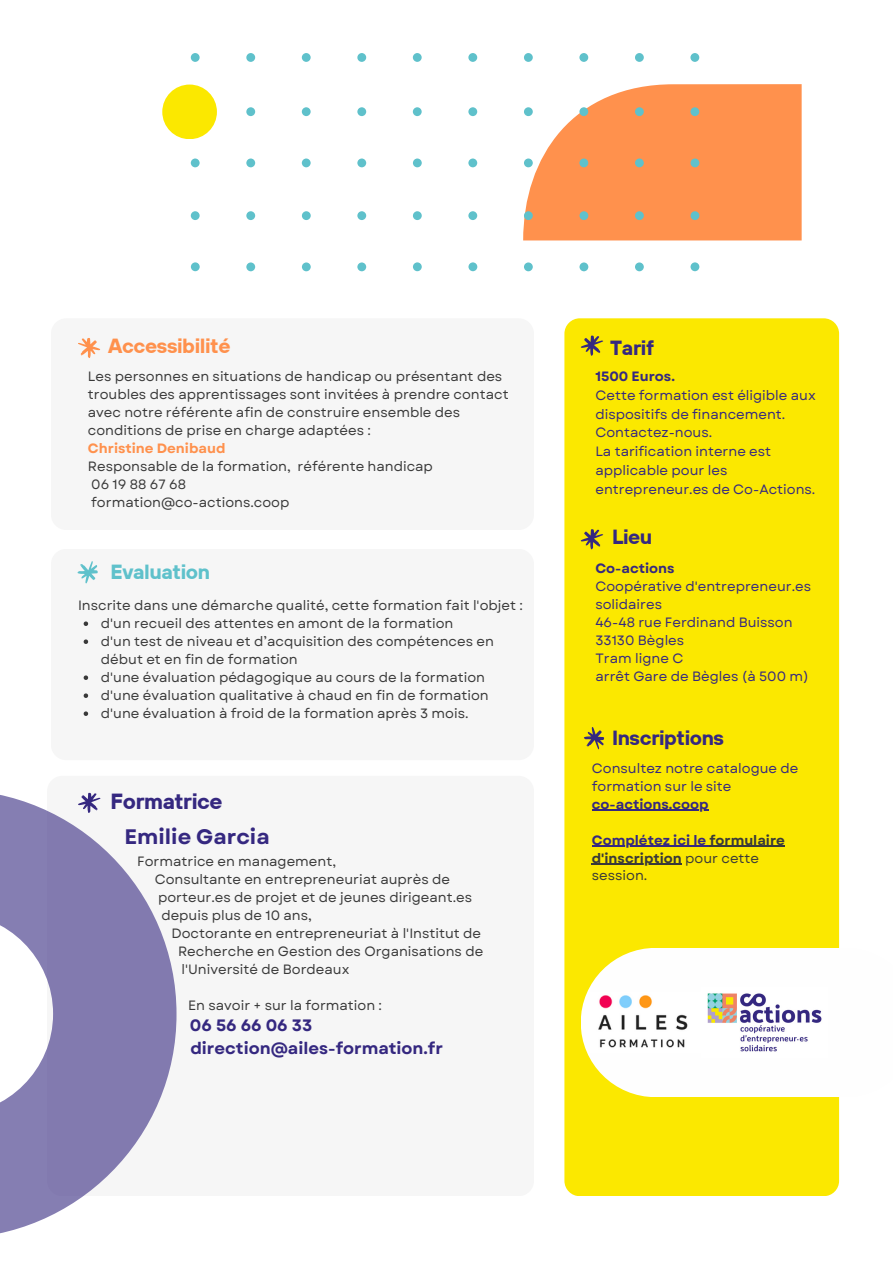
<style>
.page{position:relative;width:893px;height:1264px;background:#fff}
.page>*{position:absolute;margin:0;border:0;box-sizing:border-box;transform-origin:0 0}
.t1{font:700 21.9px "TT Hoves";letter-spacing:-.02em;color:#352880}
.t2{font:700 21px "Garet";color:#352880}
.t3{font:700 20.4px "TT Hoves";letter-spacing:-.02em;color:#352880}
.t4{font:700 20.4px "TT Hoves";letter-spacing:-.02em;color:#ff914d}
.t5{font:700 20.4px "TT Hoves";letter-spacing:-.02em;color:#5fc1cb}
.t6{font:700 16.5px "Garet";color:#352880}
.t7{font:13.5px/18px "Garet";color:#393939}
.t8{font:13.5px/18.8px "Garet";color:#352880}
.t9{font:700 13.5px/18px "Garet";color:#393939}
.t10{font:700 13.5px "Garet";color:#352880}
.t11{font:700 13.5px "Garet";color:#ff914d}
.s1{color:#352880}
.s2{font-weight:400}
</style>
<div class="page">
<div style="left:51px;top:318px;width:482px;height:212px;background:#f6f6f6;border-radius:15px"></div>
<div style="left:51px;top:549px;width:482px;height:211px;background:#f6f6f6;border-radius:15px"></div>
<div style="left:47px;top:775px;width:487px;height:420px;background:#f6f6f6;border-radius:15px"></div>
<div style="left:564px;top:318px;width:275px;height:877px;background:#fbe800;border-radius:15px"></div>
<svg style="left:78px;top:338px;width:22px;height:20px"></svg>
<svg style="left:78px;top:561px;width:20px;height:22px"></svg>
<svg style="left:84px;top:621px;width:4px;height:5px"></svg>
<svg style="left:84px;top:639px;width:4px;height:5px"></svg>
<svg style="left:84px;top:675px;width:4px;height:5px"></svg>
<svg style="left:84px;top:693px;width:4px;height:5px"></svg>
<svg style="left:84px;top:711px;width:4px;height:5px"></svg>
<svg style="left:0;top:792px;width:177px;height:442px;fill:#857eb2"></svg>
<svg style="left:191px;top:53px;width:231px;height:218px"></svg>
<div style="left:699px;top:84px;width:102px;height:156px;background:#ff914d"></div>
<svg style="left:468px;top:53px;width:231px;height:218px"></svg>
<div style="left:162px;top:85px;width:55px;height:54px;background:#fbe800;border-radius:50%"></div>
<svg style="left:584px;top:727px;width:20px;height:22px"></svg>
<hr style="left:591px;top:809px;width:117px;height:1px;background:#352880">
<hr style="left:602px;top:845px;width:107px;height:1px;background:#352880">
<hr style="left:715px;top:845px;width:70px;height:1px;background:#393939">
<hr style="left:591px;top:863px;width:91px;height:1px;background:#393939">
<svg style="left:580px;top:335px;width:23px;height:21px"></svg>
<svg style="left:580px;top:529px;width:23px;height:20px"></svg>
<svg style="left:581px;top:947px;width:259px;height:149px;background:#fdfbe2"></svg>
<img style="left:701px;top:987px;width:126px;height:70px">
<img style="left:590px;top:992px;width:113px;height:60px">
<p class="t4" style="left:108px;top:332px;width:124px">Accessibilité</p>
<p class="t7" style="left:88px;top:367px;width:422px">Les personnes en situations de handicap ou présentant des troubles des apprentissages sont invitées à prendre contact avec notre référente afin de construire ensemble des conditions de prise en charge adaptées :</p>
<p class="t11" style="left:88px;top:438px;width:139px">Christine Denibaud</p>
<p class="t7" style="left:88px;top:457px;width:346px">Responsable de la formation, référente handicap</p>
<p class="t7" style="left:91px;top:475px;width:96px">06 19 88 67 68</p>
<p class="t7" style="left:91px;top:493px;width:200px">formation@co-actions.coop</p>
<p class="t5" style="left:111px;top:558px;width:101px">Evaluation</p>
<p class="t7" style="left:78px;top:596px;width:446px">Inscrite dans une démarche qualité, cette formation fait l'objet :</p>
<p class="t7" style="left:101px;top:614px;width:354px">d'un recueil des attentes en amont de la formation</p>
<p class="t7" style="left:101px;top:632px;width:394px">d'un test de niveau et d’acquisition des compétences en début et en fin de formation</p>
<p class="t7" style="left:101px;top:668px;width:385px">d'une évaluation pédagogique au cours de la formation</p>
<p class="t7" style="left:101px;top:686px;width:389px">d'une évaluation qualitative à chaud en fin de formation</p>
<p class="t7" style="left:101px;top:704px;width:369px">d'une évaluation à froid de la formation après 3 mois.</p>
<p class="t1" style="left:111px;top:787px;width:113px">Formatrice</p>
<p class="t2" style="left:125px;top:821px;width:146px">Emilie Garcia</p>
<p class="t7" style="left:137px;top:852px;width:200px">Formatrice en management,</p>
<p class="t7" style="left:155px;top:870px;width:297px">Consultante en entrepreneuriat auprès de</p>
<p class="t7" style="left:158px;top:888px;width:315px">porteur.es de projet et de jeunes dirigeant.es</p>
<p class="t7" style="left:161px;top:906px;width:152px">depuis plus de 10 ans,</p>
<p class="t7" style="left:171px;top:924px;width:311px">Doctorante en entrepreneuriat à l'Institut de</p>
<p class="t7" style="left:178px;top:942px;width:306px">Recherche en Gestion des Organisations de</p>
<p class="t7" style="left:181px;top:960px;width:169px">l'Université de Bordeaux</p>
<p class="t7" style="left:188px;top:996px;width:195px">En savoir + sur la formation :</p>
<p class="t6" style="left:190px;top:1013px;width:124px">06 56 66 06 33</p>
<p class="t6" style="left:190px;top:1036px;width:254px">direction@ailes-formation.fr</p>
<p class="t3" style="left:610px;top:334px;width:45px">Tarif</p>
<p class="t10" style="left:595px;top:366px;width:81px">1500 Euros.</p>
<p class="t8" style="left:595px;top:386px;width:222px">Cette formation est éligible aux dispositifs de financement.<br>Contactez-nous.</p>
<p class="t8" style="left:595px;top:442px;width:221px">La tarification interne est applicable pour les entrepreneur.es de Co-Actions.</p>
<p class="t3" style="left:612px;top:524px;width:42px">Lieu</p>
<p class="t10" style="left:595px;top:558px;width:81px">Co-actions</p>
<p class="t8" style="left:595px;top:577px;width:217px;line-height:18px">Coopérative d'entrepreneur.es solidaires</p>
<p class="t8" style="left:595px;top:612px;width:199px">46-48 rue Ferdinand Buisson</p>
<p class="t8" style="left:595px;top:630px;width:90px">33130 Bègles</p>
<p class="t8" style="left:595px;top:648px;width:89px">Tram ligne C</p>
<p class="t8" style="left:595px;top:666px;width:215px">arrêt Gare de Bègles (à 500 m)</p>
<p class="t3" style="left:612px;top:724px;width:114px">Inscriptions</p>
<p class="t8" style="left:591px;top:758px;width:208px;line-height:18px">Consultez notre catalogue de formation sur le site</p>
<p class="t10" style="left:591px;top:794px;width:118px">co-actions.coop</p>
<p class="t9" style="left:591px;top:830px;width:195px"><span class="s1">Complétez ici le</span> formulaire d'inscription <span class="s2">pour cette session.</span></p>
</div>
